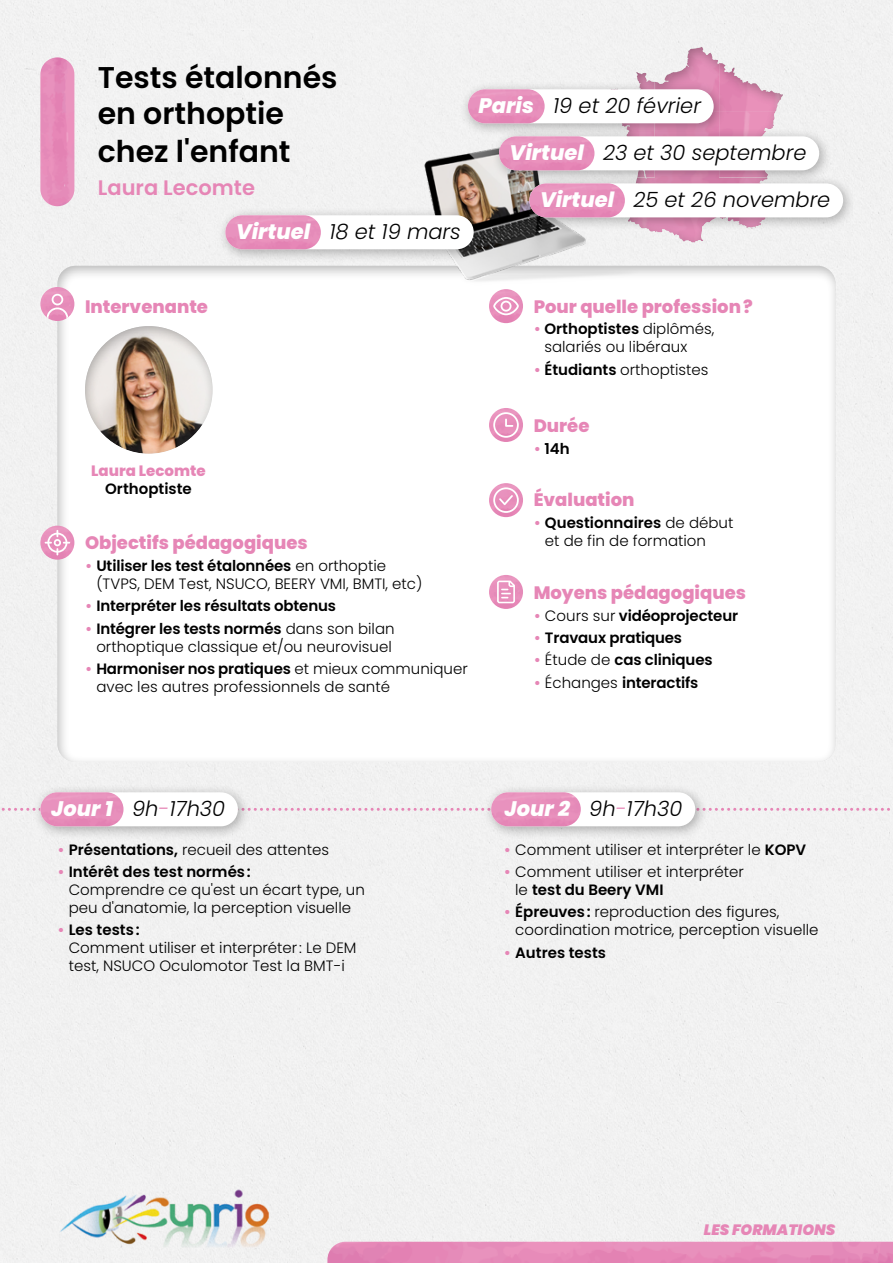
<style>
.page{position:relative;width:893px;height:1263px;background:#fff}
.page>*{position:absolute;margin:0;border:0;box-sizing:border-box;transform-origin:0 0}
.t1{font:600 30px/36.9px "Poppins";color:#000}
.t2{font:italic 300 21px "Poppins";color:#000}
.t3{font:italic 800 21px "Poppins";color:#fff}
.t4{font:600 21px "Poppins";color:#e686b6}
.t5{font:800 18px "Poppins";color:#e686b6}
.t6{font:300 15px/18px "Poppins";color:#000}
.t7{font:600 15px "Poppins";letter-spacing:-.01em;color:#000}
.t8{font:italic 900 15px "Poppins";color:#e686b6}
.t9{font:800 15px "Poppins";color:#e686b6}
.s1{font-weight:600;color:#e686b6}
.s2{font-weight:600}
.s3{color:#e686b6}
.s4{font-weight:300}
</style>
<div class="page">
<div style="left:577px;top:37px;width:219px;height:207px;background:#000;opacity:.3"></div>
<img style="left:417px;top:137px;width:233px;height:156px">
<svg style="left:0;top:808px;width:893px;height:3px"></svg>
<img style="left:40px;top:57px;width:34px;height:149px;border-radius:17px">
<div style="left:459px;top:81px;width:268px;height:56px;background:#000;opacity:.3"></div>
<div style="left:468px;top:89px;width:246px;height:34px;background:#fff;border-radius:17px"></div>
<img style="left:468px;top:89px;width:77px;height:34px;border-radius:17px">
<div style="left:217px;top:207px;width:270px;height:56px;background:#000;opacity:.3"></div>
<div style="left:225px;top:215px;width:249px;height:34px;background:#fff;border-radius:17px"></div>
<img style="left:225px;top:215px;width:96px;height:34px;border-radius:17px">
<div style="left:490px;top:128px;width:342px;height:56px;background:#000;opacity:.3"></div>
<div style="left:499px;top:136px;width:320px;height:34px;background:#fff;border-radius:17px"></div>
<img style="left:499px;top:136px;width:95px;height:34px;border-radius:17px">
<div style="left:521px;top:175px;width:335px;height:56px;background:#000;opacity:.3"></div>
<div style="left:529px;top:183px;width:314px;height:34px;background:#fff;border-radius:17px"></div>
<img style="left:529px;top:183px;width:96px;height:34px;border-radius:17px">
<div style="left:32px;top:784px;width:219px;height:56px;background:#000;opacity:.3"></div>
<div style="left:40px;top:792px;width:198px;height:34px;background:#fff;border-radius:17px"></div>
<img style="left:40px;top:792px;width:84px;height:34px;border-radius:17px">
<img style="left:40px;top:287px;width:34px;height:34px;border-radius:17px">
<svg style="left:47px;top:294px;width:21px;height:25px"></svg>
<div style="left:482px;top:784px;width:226px;height:56px;background:#000;opacity:.3"></div>
<div style="left:491px;top:792px;width:204px;height:34px;background:#fff;border-radius:17px"></div>
<img style="left:491px;top:792px;width:90px;height:34px;border-radius:17px">
<img style="left:489px;top:289px;width:34px;height:34px;border-radius:17px">
<svg style="left:493px;top:297px;width:26px;height:18px"></svg>
<img style="left:489px;top:408px;width:34px;height:34px;border-radius:17px">
<svg style="left:493px;top:412px;width:26px;height:26px"></svg>
<img style="left:40px;top:526px;width:34px;height:34px;border-radius:17px">
<svg style="left:45px;top:530px;width:25px;height:25px"></svg>
<img style="left:489px;top:575px;width:34px;height:34px;border-radius:17px">
<svg style="left:497px;top:581px;width:18px;height:22px"></svg>
<img style="left:489px;top:483px;width:34px;height:34px;border-radius:17px">
<svg style="left:493px;top:487px;width:26px;height:26px"></svg>
<div style="left:72px;top:316px;width:154px;height:139px;background:#000;opacity:.3"></div>
<img style="left:43px;top:1185px;width:241px;height:67px">
<p class="t1" style="left:98px;top:59px;width:241px">Tests étalonnés en orthoptie chez l'enfant</p>
<p class="t4" style="left:98px;top:176px;width:159px">Laura Lecomte</p>
<p class="t3" style="left:236px;top:220px;width:76px">Virtuel</p>
<p class="t2" style="left:329px;top:220px;width:133px">18 et 19 mars</p>
<p class="t3" style="left:479px;top:94px;width:57px">Paris</p>
<p class="t2" style="left:553px;top:94px;width:149px">19 et 20 février</p>
<p class="t3" style="left:510px;top:141px;width:76px">Virtuel</p>
<p class="t2" style="left:603px;top:141px;width:205px">23 et 30 septembre</p>
<p class="t3" style="left:540px;top:188px;width:76px">Virtuel</p>
<p class="t2" style="left:633px;top:188px;width:198px">25 et 26 novembre</p>
<p class="t5" style="left:85px;top:296px;width:124px">Intervenante</p>
<p class="t9" style="left:91px;top:462px;width:116px">Laura Lecomte</p>
<p class="t7" style="left:105px;top:480px;width:88px">Orthoptiste</p>
<p class="t5" style="left:85px;top:532px;width:224px">Objectifs pédagogiques</p>
<p class="t6" style="left:96px;top:557px;width:328px;text-indent:-11px"><span class="s1">•</span> <span class="s2">Utiliser les test étalonnées</span> en orthoptie (TVPS, DEM Test, NSUCO, BEERY VMI, BMTI, etc)</p>
<p class="t7" style="left:85px;top:597px;width:253px"><span class="s3">•</span> Interpréter les résultats obtenus</p>
<p class="t6" style="left:85px;top:619px;width:311px;text-align:center"><span class="s1">•</span> <span class="s2">Intégrer les tests normés</span> dans son bilan orthoptique classique et/ou neurovisuel</p>
<p class="t6" style="left:96px;top:660px;width:373px;text-indent:-11px"><span class="s1">•</span> <span class="s2">Harmoniser nos pratiques</span> et mieux communiquer avec les autres professionnels de santé</p>
<p class="t5" style="left:534px;top:296px;width:221px">Pour quelle profession?</p>
<p class="t6" style="left:544px;top:320px;width:171px;text-indent:-11px"><span class="s1">•</span> <span class="s2">Orthoptistes</span> diplômés, salariés ou libéraux</p>
<p class="t6" style="left:534px;top:360px;width:176px"><span class="s1">•</span> <span class="s2">Étudiants</span> orthoptistes</p>
<p class="t5" style="left:534px;top:415px;width:57px">Durée</p>
<p class="t7" style="left:534px;top:440px;width:38px"><span class="s3">•</span> 14h</p>
<p class="t5" style="left:534px;top:489px;width:102px">Évaluation</p>
<p class="t6" style="left:545px;top:514px;width:190px;text-indent:-11px"><span class="s1">•</span> <span class="s2">Questionnaires</span> de début et de fin de formation</p>
<p class="t5" style="left:534px;top:582px;width:214px">Moyens pédagogiques</p>
<p class="t7" style="left:534px;top:607px;width:206px"><span class="s3">•</span> <span class="s4">Cours sur</span> vidéoprojecteur</p>
<p class="t7" style="left:534px;top:629px;width:150px"><span class="s3">•</span> Travaux pratiques</p>
<p class="t7" style="left:534px;top:651px;width:180px"><span class="s3">•</span> <span class="s4">Étude de</span> cas cliniques</p>
<p class="t7" style="left:534px;top:674px;width:166px"><span class="s3">•</span> <span class="s4">Échanges</span> interactifs</p>
<p class="t3" style="left:51px;top:797px;width:63px">Jour 1</p>
<p class="t2" style="left:132px;top:797px;width:95px">9h<span class="s3">-</span>17h30</p>
<p class="t6" style="left:57px;top:840px;width:273px"><span class="s1">•</span> <span class="s2">Présentations,</span> recueil des attentes</p>
<p class="t6" style="left:69px;top:863px;width:298px;text-indent:-11px"><span class="s1">•</span> <span class="s2">Intérêt des test normés:<br></span>Comprendre ce qu'est un écart type, un peu d'anatomie, la perception visuelle</p>
<p class="t6" style="left:69px;top:921px;width:289px;text-indent:-11px"><span class="s1">•</span> <span class="s2">Les tests:<br></span>Comment utiliser et interpréter: Le DEM test, NSUCO Oculomotor Test la BMT-i</p>
<p class="t3" style="left:505px;top:797px;width:67px">Jour 2</p>
<p class="t2" style="left:589px;top:797px;width:95px">9h<span class="s3">-</span>17h30</p>
<p class="t6" style="left:504px;top:840px;width:304px"><span class="s1">•</span> Comment utiliser et interpréter le <span class="s2">KOPV</span></p>
<p class="t6" style="left:515px;top:863px;width:230px;text-indent:-11px"><span class="s1">•</span> Comment utiliser et interpréter le <span class="s2">test du Beery VMI</span></p>
<p class="t6" style="left:515px;top:903px;width:305px;text-indent:-11px"><span class="s1">•</span> <span class="s2">Épreuves:</span> reproduction des figures, coordination motrice, perception visuelle</p>
<p class="t7" style="left:504px;top:943px;width:104px"><span class="s3">•</span> Autres tests</p>
<p class="t8" style="left:704px;top:1221px;width:133px">LES FORMATIONS</p>
</div>
